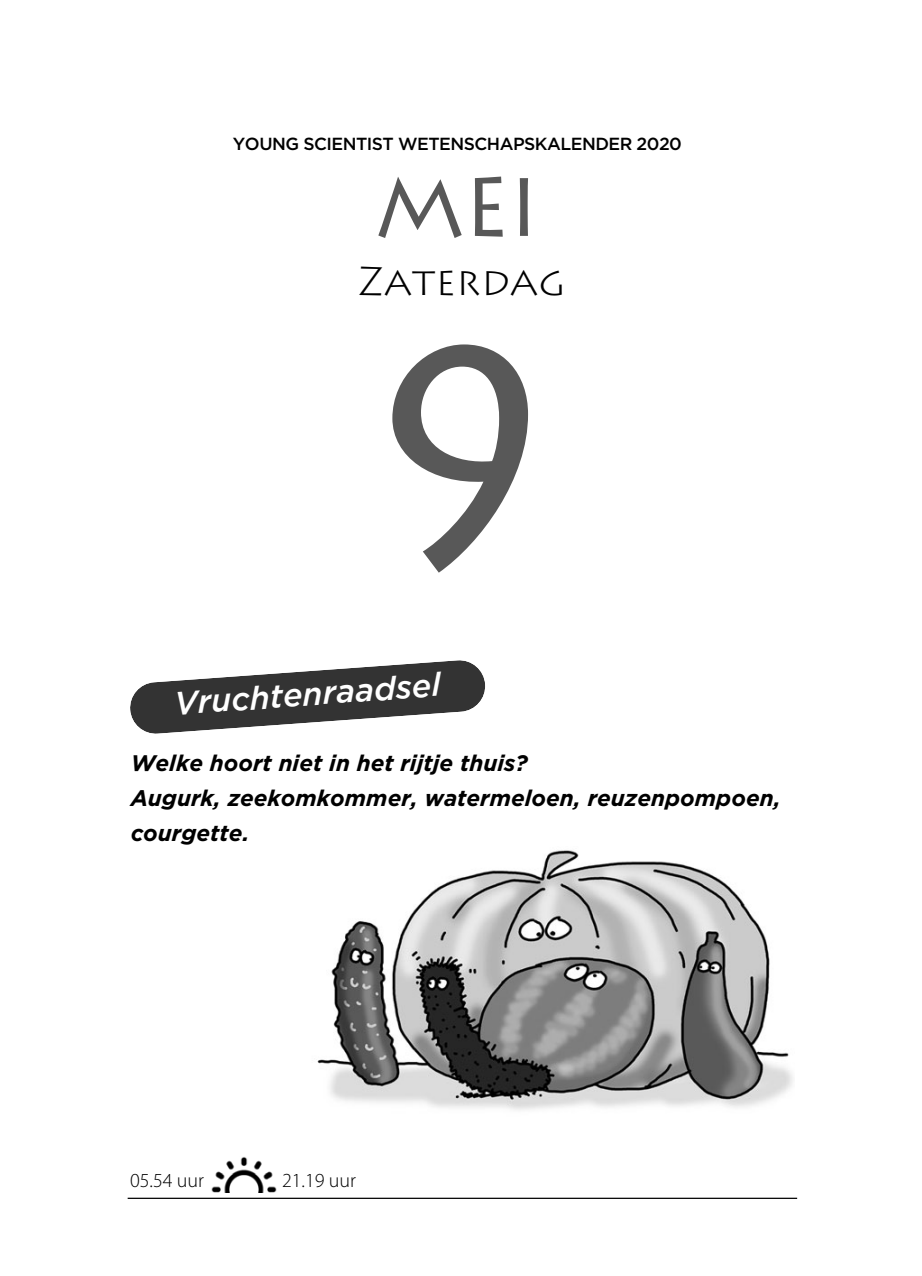
<style>
.page{position:relative;width:922px;height:1276px;background:#fff}
.page>*{position:absolute;margin:0;border:0;box-sizing:border-box;transform-origin:0 0}
.t1{font:307.5px "Lithos Pro";color:#585858}
.t2{font:82.5px "Lithos Pro";color:#585858}
.t3{font:300 40px "Lithos Pro";color:#000}
.t4{font:italic 500 32.5px "Gotham";color:#fff}
.t5{font:italic 700 22.5px/35px "Gotham";color:#000}
.t6{font:300 20px "Myriad Pro";color:#000}
.t7{font:500 17.5px "Gotham";letter-spacing:-.03em;color:#000}
</style>
<div class="page">
<img style="left:317px;top:850px;width:476px;height:260px">
<svg style="left:130px;top:660px;width:355px;height:74px"></svg>
<hr style="left:128px;top:1197px;width:669px;height:2px;background:#000">
<img style="left:211px;top:1157px;width:66px;height:35px">
<p class="t7" style="left:233px;top:134px;width:450px">YOUNG SCIENTIST WETENSCHAPSKALENDER 2020</p>
<h2 class="t2" style="left:375px;top:159px;width:167px">MEI</h2>
<h3 class="t3" style="left:357px;top:257px;width:209px">Zaterdag</h3>
<h1 class="t1" style="left:351px;top:279px;width:219px">9</h1>
<h3 class="t4" style="left:173px;top:691px;width:268px;rotate:-4deg">Vruchtenraadsel</h3>
<p class="t5" style="left:131px;top:747px;width:651px">Welke hoort niet in het rijtje thuis?<br>Augurk, zeekomkommer, watermeloen, reuzenpompoen, courgette.</p>
<p class="t6" style="left:130px;top:1174px;width:75px">05.54 uur</p>
<p class="t6" style="left:282px;top:1174px;width:75px">21.19 uur</p>
</div>
